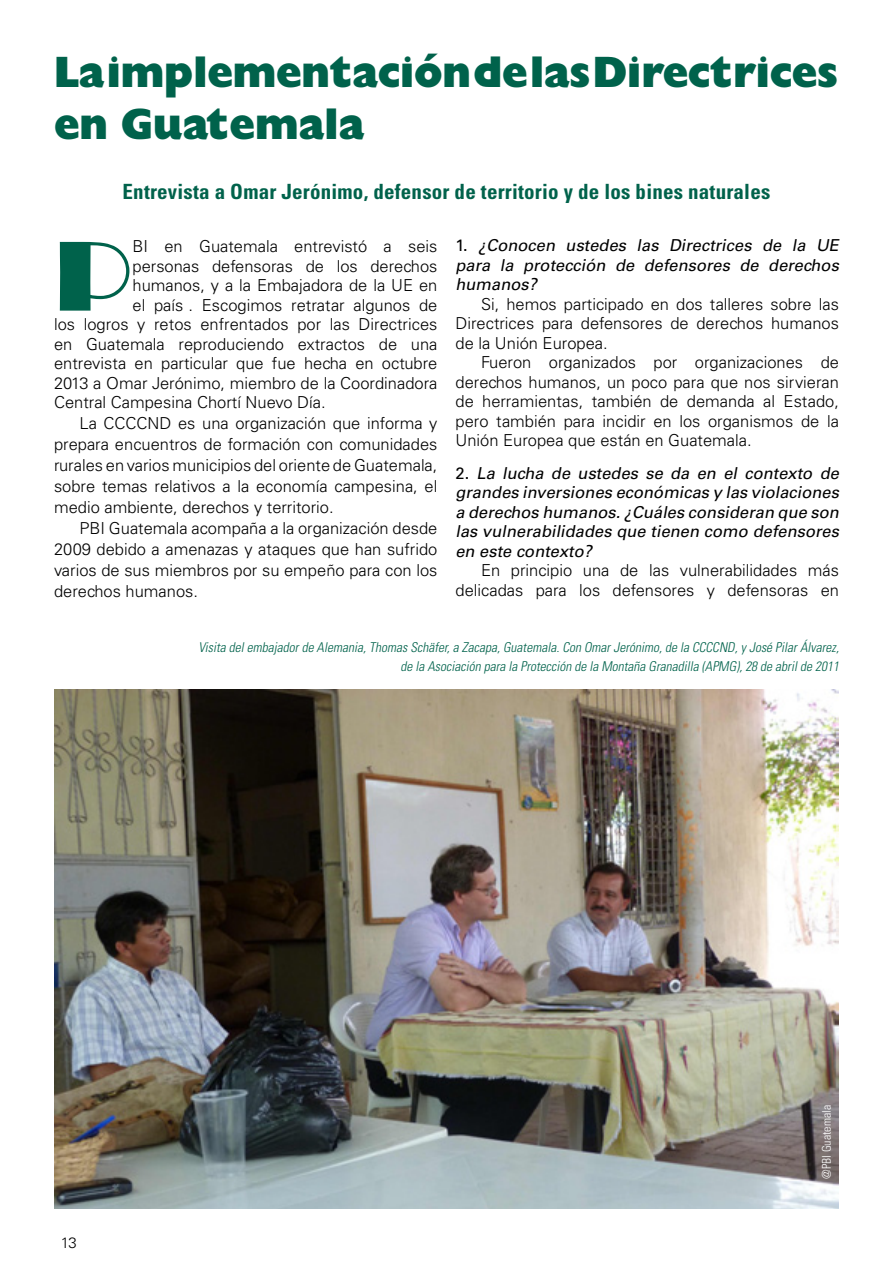
<style>
.page{position:relative;width:893px;height:1263px;background:#fff}
.page>*{position:absolute;margin:0;border:0;box-sizing:border-box;transform-origin:0 0}
.t1{font:103.05px "Broadway";color:#00624b}
.t2{font:43.5px/52.2px "Gill Sans Extra Bold Display";letter-spacing:-.005em;color:#00624b}
.t3{font:700 condensed 21px "Univers";letter-spacing:.01em;color:#00624b}
.t4{font:300 16.5px/21px "Univers";color:#000;text-align:justify}
.t5{font:italic 16.5px/19.5px "Univers";color:#000;text-align:justify}
.t6{font:300 15px "Univers";color:#000}
.t7{font:italic 300 condensed 13.5px/19.5px "Univers";color:#00624b;text-align:right}
.t8{font:300 condensed 12px "Univers";color:#fff}
.s1{font-style:normal}
</style>
<div class="page">
<img style="left:54px;top:690px;width:785px;height:519px">
<h2 class="t2" style="left:54px;top:45px;width:786px">La implementación de las Directrices en Guatemala</h2>
<p class="t3" style="left:123px;top:178px;width:649px">Entrevista a Omar Jerónimo, defensor de territorio y de los bines naturales</p>
<h1 class="t1" style="left:54px;top:216px;width:80px">P</h1>
<p class="t4" style="left:133px;top:236px;width:306px">BI en Guatemala entrevistó a seis</p>
<p class="t4" style="left:133px;top:255px;width:306px">personas defensoras de los derechos</p>
<p class="t4" style="left:133px;top:275px;width:306px">humanos, y a la Embajadora de la UE en</p>
<p class="t4" style="left:133px;top:294px;width:306px">el país . Escogimos retratar algunos de</p>
<p class="t4" style="left:54px;top:314px;width:385px">los logros y retos enfrentados por las Directrices</p>
<p class="t4" style="left:54px;top:333px;width:385px">en Guatemala reproduciendo extractos de una</p>
<p class="t4" style="left:54px;top:353px;width:385px">entrevista en particular que fue hecha en octubre</p>
<p class="t4" style="left:54px;top:372px;width:385px">2013 a Omar Jerónimo, miembro de la Coordinadora</p>
<p class="t4" style="left:54px;top:392px;width:273px">Central Campesina Chortí Nuevo Día.</p>
<p class="t4" style="left:54px;top:413px;width:385px;text-indent:26px">La CCCCND es una organización que informa y prepara encuentros de formación con comunidades rurales en varios municipios del oriente de Guatemala, sobre temas relativos a la economía campesina, el medio ambiente, derechos y territorio.</p>
<p class="t4" style="left:54px;top:518px;width:385px;text-indent:26px">PBI Guatemala acompaña a la organización desde 2009 debido a amenazas y ataques que han sufrido varios de sus miembros por su empeño para con los derechos humanos.</p>
<p class="t5" style="left:455px;top:236px;width:388px"><span class="s1">1.</span> ¿Conocen ustedes las Directrices de la UE para la protección de defensores de derechos humanos?</p>
<p class="t4" style="left:455px;top:294px;width:385px;line-height:19.5px;text-indent:26px">Si, hemos participado en dos talleres sobre las Directrices para defensores de derechos humanos de la Unión Europea.</p>
<p class="t4" style="left:455px;top:353px;width:385px;line-height:19.5px;text-indent:26px">Fueron organizados por organizaciones de derechos humanos, un poco para que nos sirvieran de herramientas, también de demanda al Estado, pero también para incidir en los organismos de la Unión Europea que están en Guatemala.</p>
<p class="t5" style="left:455px;top:463px;width:388px"><span class="s1">2 .</span> La lucha de ustedes se da en el contexto de grandes inversiones económicas y las violaciones a derechos humanos.¿Cuáles consideran que son las vulnerabilidades que tienen como defensores en este contexto?</p>
<p class="t4" style="left:455px;top:561px;width:385px;line-height:19.5px;text-align:right">En principio una de las vulnerabilidades más delicadas para los defensores y defensoras en</p>
<p class="t7" style="left:198px;top:637px;width:645px">Visita delembajadorde Alemania,ThomasSchäfer,a Zacapa,Guatemala.Con OmarJerónimo,de la CCCCND,yJosé PilarÁlvarez, de la Asociación para la Protección de la Montaña Granadilla (APMG),28 de abrilde 2011</p>
<p class="t6" style="left:61px;top:1233px;width:17px">13</p>
<p class="t8" style="left:819px;top:1179px;width:75px;rotate:-90deg">@PBI Guatemala</p>
</div>
